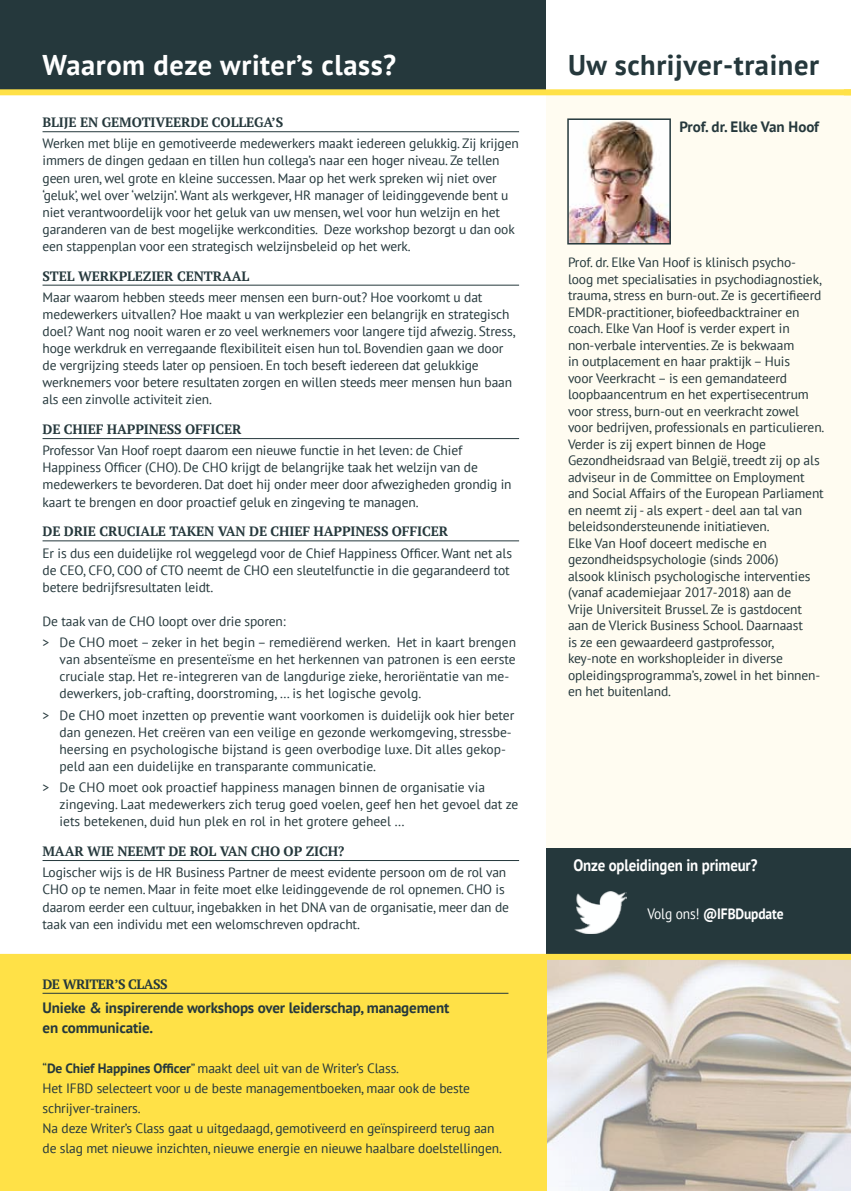
<style>
.page{position:relative;width:851px;height:1191px;background:#fff}
.page>*{position:absolute;margin:0;border:0;box-sizing:border-box;transform-origin:0 0}
.t1{font:700 28.5px "PT Sans";letter-spacing:.02em;color:#fff}
.t2{font:700 28.5px "PT Sans";letter-spacing:.02em;color:#25383c}
.t3{font:700 16.5px "PT Sans";letter-spacing:-.01em;color:#fff;scale:.9 1}
.t4{font:700 15px/20px "PT Sans";letter-spacing:-.01em;color:#25383c}
.t5{font:700 15px "PT Sans";letter-spacing:-.01em;color:#fff;scale:.9 1}
.t6{font:13.5px/17.1px "PT Sans";letter-spacing:-.01em;color:#25383c}
.t7{font:700 13.5px "PT Serif";letter-spacing:-.01em;color:#25383c}
.t8{font:700 13.5px "PT Serif";letter-spacing:-.04em;color:#25383c}
.s1{font-weight:700}
.s2{font-weight:400}
</style>
<div class="page">
<div style="left:546px;top:95px;width:304px;height:758px;background:#fffcf1"></div>
<div style="left:0;top:0;width:553px;height:92px;background:#25383c"></div>
<hr style="left:43px;top:131px;width:476px;height:1px;background:#25383c">
<hr style="left:43px;top:285px;width:476px;height:1px;background:#25383c">
<hr style="left:43px;top:438px;width:476px;height:1px;background:#25383c">
<hr style="left:43px;top:540px;width:476px;height:1px;background:#25383c">
<hr style="left:43px;top:860px;width:476px;height:1px;background:#25383c">
<img style="left:570px;top:121px;width:97px;height:120px">
<div style="left:567px;top:118px;width:103px;height:126px;border:2px solid #25383c"></div>
<img style="left:546px;top:960px;width:304px;height:231px">
<div style="left:0;top:957px;width:546px;height:234px;background:#ffe147"></div>
<hr style="left:43px;top:993px;width:465px;height:1px;background:#25383c">
<div style="left:546px;top:0;width:303px;height:92px;background:#fff"></div>
<div style="left:546px;top:848px;width:304px;height:107px;background:#25383c"></div>
<img style="left:574px;top:891px;width:52px;height:42px">
<div style="left:0;top:954px;width:850px;height:6px;background:#ffe147"></div>
<div style="left:0;top:89px;width:850px;height:6px;background:#ffe147"></div>
<h1 class="t1" style="left:43px;top:46px;width:355px">Waarom deze writer’s class?</h1>
<p class="t7" style="left:43px;top:113px;width:242px">BLIJE EN GEMOTIVEERDE COLLEGA’S</p>
<p class="t6" style="left:43px;top:135px;width:477px">Werken met blije en gemotiveerde medewerkers maakt iedereen gelukkig. Zij krijgen immers de dingen gedaan en tillen hun collega’s naar een hoger niveau. Ze tellen geen uren, wel grote en kleine successen. Maar op het werk spreken wij niet over ‘geluk’, wel over ‘welzijn’. Want als werkgever, HR manager of leidinggevende bent u niet verantwoordelijk voor het geluk van uw mensen, wel voor hun welzijn en het garanderen van de best mogelijke werkcondities. Deze workshop bezorgt u dan ook een stappenplan voor een strategisch welzijnsbeleid op het werk.</p>
<p class="t7" style="left:43px;top:267px;width:208px">STEL WERKPLEZIER CENTRAAL</p>
<p class="t6" style="left:43px;top:288px;width:474px">Maar waarom hebben steeds meer mensen een burn-out? Hoe voorkomt u dat medewerkers uitvallen? Hoe maakt u van werkplezier een belangrijk en strategisch doel? Want nog nooit waren er zo veel werknemers voor langere tijd afwezig. Stress, hoge werkdruk en verregaande flexibiliteit eisen hun tol. Bovendien gaan we door de vergrijzing steeds later op pensioen. En toch beseft iedereen dat gelukkige werknemers voor betere resultaten zorgen en willen steeds meer mensen hun baan als een zinvolle activiteit zien.</p>
<p class="t7" style="left:43px;top:420px;width:200px">DE CHIEF HAPPINESS OFFICER</p>
<p class="t6" style="left:43px;top:442px;width:470px">Professor Van Hoof roept daarom een nieuwe functie in het leven: de Chief Happiness Officer (CHO). De CHO krijgt de belangrijke taak het welzijn van de medewerkers te bevorderen. Dat doet hij onder meer door afwezigheden grondig in kaart te brengen en door proactief geluk en zingeving te managen.</p>
<p class="t7" style="left:43px;top:523px;width:407px">DE DRIE CRUCIALE TAKEN VAN DE CHIEF HAPPINESS OFFICER</p>
<p class="t6" style="left:43px;top:544px;width:471px">Er is dus een duidelijke rol weggelegd voor de Chief Happiness Officer. Want net als de CEO, CFO, COO of CTO neemt de CHO een sleutelfunctie in die gegarandeerd tot betere bedrijfsresultaten leidt.</p>
<p class="t6" style="left:43px;top:610px;width:475px;line-height:21.3px">De taak van de CHO loopt over drie sporen:<br>&gt; De CHO moet – zeker in het begin – remediërend werken. Het in kaart brengen</p>
<p class="t6" style="left:60px;top:650px;width:457px">van absenteïsme en presenteïsme en het herkennen van patronen is een eerste cruciale stap. Het re-integreren van de langdurige zieke, heroriëntatie van me&shy;dewerkers, job-crafting, doorstroming, … is het logische gevolg.</p>
<p class="t6" style="left:60px;top:706px;width:456px;text-indent:-17px">&gt; De CHO moet inzetten op preventie want voorkomen is duidelijk ook hier beter dan genezen. Het creëren van een veilige en gezonde werkomgeving, stressbe&shy;heersing en psychologische bijstand is geen overbodige luxe. Dit alles gekop&shy;peld aan een duidelijke en transparante communicatie.</p>
<p class="t6" style="left:60px;top:778px;width:460px;text-indent:-17px">&gt; De CHO moet ook proactief happiness managen binnen de organisatie via zingeving. Laat medewerkers zich terug goed voelen, geef hen het gevoel dat ze iets betekenen, duid hun plek en rol in het grotere geheel …</p>
<p class="t7" style="left:43px;top:842px;width:303px">MAAR WIE NEEMT DE ROL VAN CHO OP ZICH?</p>
<p class="t6" style="left:43px;top:863px;width:468px">Logischer wijs is de HR Business Partner de meest evidente persoon om de rol van CHO op te nemen. Maar in feite moet elke leidinggevende de rol opnemen. CHO is daarom eerder een cultuur, ingebakken in het DNA van de organisatie, meer dan de taak van een individu met een welomschreven opdracht.</p>
<p class="t8" style="left:43px;top:975px;width:126px">DE WRITER’S CLASS</p>
<p class="t4" style="left:43px;top:997px;width:408px">Unieke &amp; inspirerende workshops over leiderschap, management en communicatie.</p>
<p class="t6" style="left:43px;top:1057px;width:461px;line-height:20px">“<span class="s1">De Chief Happines Officer</span>” maakt deel uit van de Writer’s Class.<br>Het IFBD selecteert voor u de beste managementboeken, maar ook de beste schrijver-trainers.<br>Na deze Writer’s Class gaat u uitgedaagd, gemotiveerd en geïnspireerd terug aan de slag met nieuwe inzichten, nieuwe energie en nieuwe haalbare doelstellingen.</p>
<h1 class="t2" style="left:568px;top:46px;width:252px">Uw schrijver-trainer</h1>
<p class="t4" style="left:679px;top:117px;width:141px">Prof. dr. Elke Van Hoof</p>
<p class="t6" style="left:568px;top:254px;width:258px;line-height:16.5px">Prof. dr. Elke Van Hoof is klinisch psycho&shy;loog met specialisaties in psychodiagnostiek, trauma, stress en burn-out. Ze is gecertifieerd EMDR-practitioner, biofeedbacktrainer en coach. Elke Van Hoof is verder expert in non-verbale interventies. Ze is bekwaam<br>in outplacement en haar praktijk – Huis<br>voor Veerkracht – is een gemandateerd loopbaancentrum en het expertisecentrum voor stress, burn-out en veerkracht zowel voor bedrijven, professionals en particulieren.<br>Verder is zij expert binnen de Hoge Gezondheidsraad van België, treedt zij op als adviseur in de Committee on Employment and Social Affairs of the European Parliament en neemt zij - als expert - deel aan tal van beleidsondersteunende initiatieven.<br>Elke Van Hoof doceert medische en gezondheidspsychologie (sinds 2006)<br>alsook klinisch psychologische interventies (vanaf academiejaar 2017-2018) aan de<br>Vrije Universiteit Brussel. Ze is gastdocent aan de Vlerick Business School. Daarnaast<br>is ze een gewaardeerd gastprofessor, key-note en workshopleider in diverse opleidingsprogramma’s, zowel in het binnen&shy;en het buitenland.</p>
<p class="t3" style="left:573px;top:854px;width:206px">Onze opleidingen in primeur?</p>
<p class="t5" style="left:647px;top:903px;width:153px"><span class="s2">Volg ons!</span> @IFBDupdate</p>
</div>
